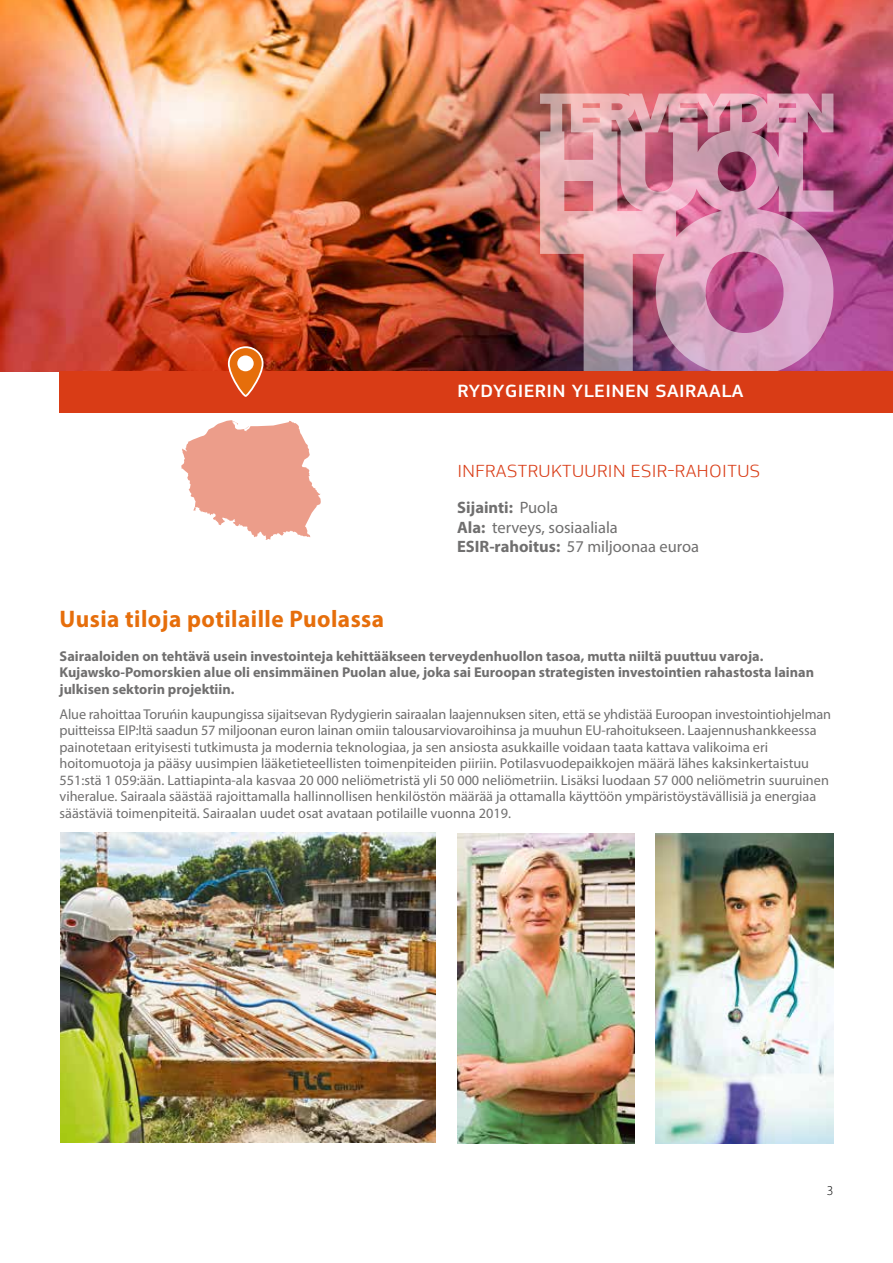
<style>
.page{position:relative;width:893px;height:1263px;background:#fff}
.page>*{position:absolute;margin:0;border:0;box-sizing:border-box;transform-origin:0 0}
.t1{font:700 24px "Myriad Pro";letter-spacing:.02em;color:#e66e0b}
.t2{font:300 18.45px "EC Square Sans Pro";letter-spacing:.02em;color:#d93c16;scale:1.1 1}
.t3{font:500 18.45px "EC Square Sans Pro";letter-spacing:.02em;color:#fff;scale:1.1 1}
.t4{font:16.5px/19.8px "Myriad Pro";color:#706f6f}
.t5{font:14.25px/16.5px "Myriad Pro";color:#706f6f}
.t6{font:700 14.25px/16.5px "Myriad Pro";color:#706f6f}
.t7{font:300 13.5px "Myriad Pro";color:#000}
.s1{font-weight:700}
</style>
<div class="page">
<img style="left:0;top:0;width:893px;height:371px">
<img style="left:540px;top:94px;width:293px;height:277px">
<img style="left:656px;top:833px;width:177px;height:311px">
<img style="left:60px;top:833px;width:376px;height:310px">
<img style="left:457px;top:833px;width:178px;height:311px">
<svg style="left:181px;top:420px;width:140px;height:120px"></svg>
<div style="left:60px;top:371px;width:833px;height:41px;background:#d93c16"></div>
<svg style="left:229px;top:347px;width:34px;height:49px"></svg>
<div style="left:228px;top:346px;width:36px;height:51px;border:2px solid #fff;border-radius:17px"></div>
<div style="left:237px;top:355px;width:17px;height:16px;background:#fff;border-radius:50%"></div>
<p class="t3" style="left:457px;top:380px;width:262px">RYDYGIERIN YLEINEN SAIRAALA</p>
<p class="t2" style="left:457px;top:460px;width:277px">INFRASTRUKTUURIN ESIR-RAHOITUS</p>
<p class="t4" style="left:457px;top:497px;width:244px"><span class="s1">Sijainti:</span> Puola<br><span class="s1">Ala:</span> terveys, sosiaaliala<br><span class="s1">ESIR-rahoitus:</span> 57 miljoonaa euroa</p>
<h1 class="t1" style="left:60px;top:603px;width:326px">Uusia tiloja potilaille Puolassa</h1>
<p class="t6" style="left:60px;top:647px;width:756px">Sairaaloiden on tehtävä usein investointeja kehittääkseen terveydenhuollon tasoa, mutta niiltä puuttuu varoja.<br>Kujawsko-Pomorskien alue oli ensimmäinen Puolan alue, joka sai Euroopan strategisten investointien rahastosta lainan julkisen sektorin projektiin.</p>
<p class="t5" style="left:60px;top:705px;width:773px">Alue rahoittaa Toruńin kaupungissa sijaitsevan Rydygierin sairaalan laajennuksen siten, että se yhdistää Euroopan investointiohjelman puitteissa EIP:ltä saadun 57 miljoonan euron lainan omiin talousarviovaroihinsa ja muuhun EU-rahoitukseen. Laajennushankkeessa painotetaan erityisesti tutkimusta ja modernia teknologiaa, ja sen ansiosta asukkaille voidaan taata kattava valikoima eri hoitomuotoja ja pääsy uusimpien lääketieteellisten toimenpiteiden piiriin. Potilasvuodepaikkojen määrä lähes kaksinkertaistuu 551:stä 1 059:ään. Lattiapinta-ala kasvaa 20 000 neliömetristä yli 50 000 neliömetriin. Lisäksi luodaan 57 000 neliömetrin suuruinen viheralue. Sairaala säästää rajoittamalla hallinnollisen henkilöstön määrää ja ottamalla käyttöön ympäristöystävällisiä ja energiaa säästäviä toimenpiteitä. Sairaalan uudet osat avataan potilaille vuonna 2019.</p>
<p class="t7" style="left:827px;top:1182px;width:8px">3</p>
</div>
